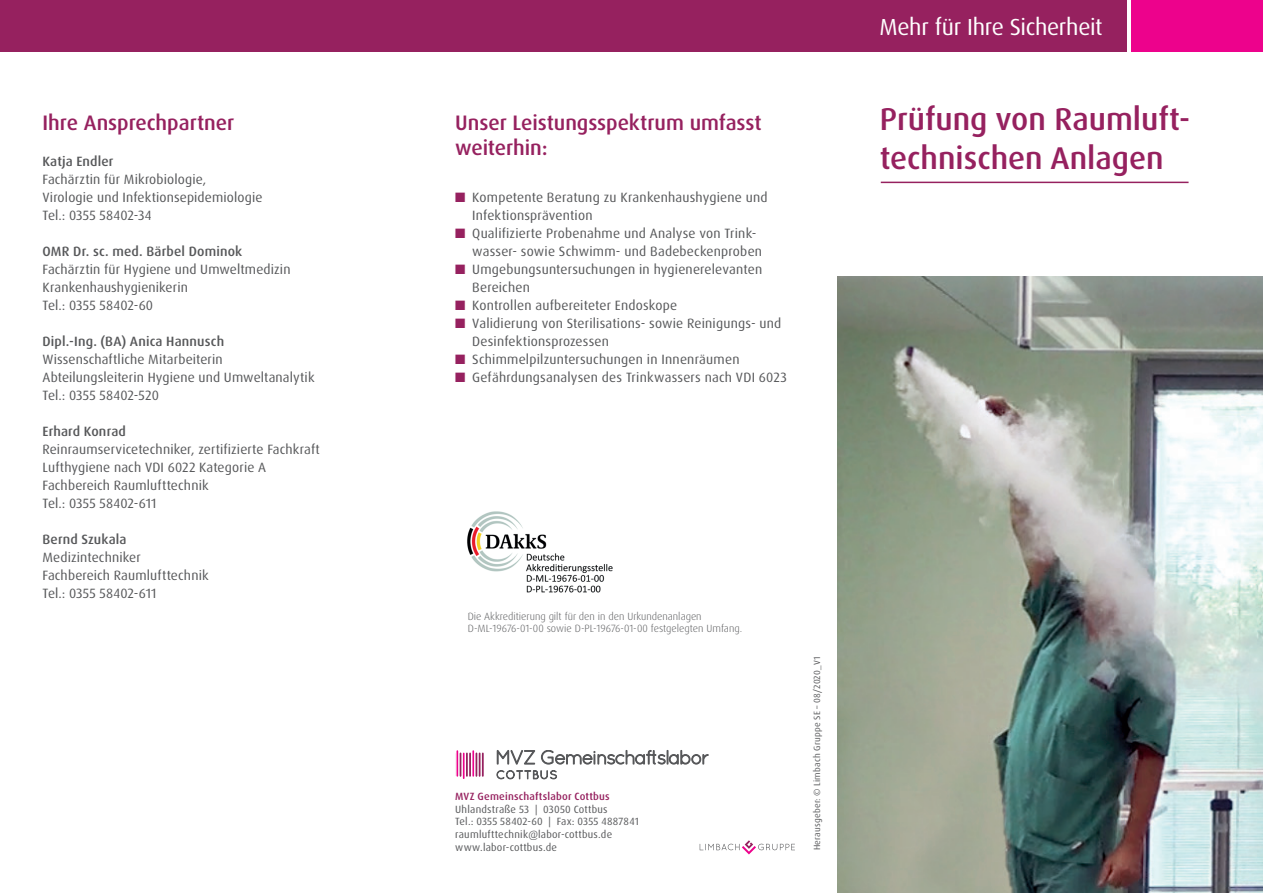
<style>
.page{position:relative;width:1263px;height:893px;background:#fff}
.page>*{position:absolute;margin:0;border:0;box-sizing:border-box;transform-origin:0 0}
.t1{font:500 31.5px/39px "Dax Pro";color:#96215f}
.t2{font:23.25px "Dax Pro";letter-spacing:-.015em;color:#fff}
.t3{font:500 21px/25.2px "Dax Pro";letter-spacing:-.005em;color:#96215f}
.t4{font:13.5px/18px "Dax Pro";letter-spacing:.01em;color:#57585a}
.t5{font:500 13.5px "Dax Pro";letter-spacing:.01em;color:#57585a}
.t6{font:10.5px/12.6px "Dax Pro";letter-spacing:.02em;color:#57585a}
.t7{font:300 10.5px/12.6px "Dax Pro";color:#57585a}
.t8{font:500 10.5px "Dax Pro";letter-spacing:.02em;color:#96215f}
.t9{font:9px "Dax Pro";letter-spacing:.025em;color:#57585a}
.s1{color:#96215f}
</style>
<div class="page">
<div style="left:0;top:0;width:1127px;height:51px;background:#96215f"></div>
<div style="left:1131px;top:0;width:132px;height:51px;background:#ed028c"></div>
<img style="left:838px;top:276px;width:425px;height:617px">
<svg style="left:700px;top:840px;width:95px;height:14px"></svg>
<hr style="left:482px;top:753px;width:2px;height:23px;background:#96215f">
<svg style="left:479px;top:753px;width:1px;height:23px"></svg>
<hr style="left:475px;top:753px;width:2px;height:23px;background:#96215f">
<hr style="left:472px;top:751px;width:2px;height:25px;background:#ed028c">
<hr style="left:469px;top:753px;width:2px;height:23px;background:#96215f">
<hr style="left:466px;top:753px;width:2px;height:23px;background:#96215f">
<hr style="left:456px;top:751px;width:2px;height:25px;background:#ed028c">
<svg style="left:455px;top:753px;width:9px;height:25px"></svg>
<svg style="left:497px;top:750px;width:211px;height:29px"></svg>
<img style="left:467px;top:511px;width:146px;height:82px">
<hr style="left:881px;top:182px;width:307px;height:1px;background:#96215f">
<h3 class="t3" style="left:43px;top:111px;width:193px">Ihre Ansprechpartner</h3>
<h3 class="t3" style="left:455px;top:110px;width:308px">Unser Leistungsspektrum umfasst weiterhin:</h3>
<p class="t5" style="left:43px;top:153px;width:72px">Katja Endler</p>
<p class="t4" style="left:43px;top:171px;width:222px">Fachärztin für Mikrobiologie,<br>Virologie und Infektionsepidemiologie<br>Tel.: 0355 58402-34</p>
<p class="t5" style="left:43px;top:243px;width:201px">OMR Dr. sc. med. Bärbel Dominok</p>
<p class="t4" style="left:43px;top:261px;width:250px">Fachärztin für Hygiene und Umweltmedizin<br>Krankenhaushygienikerin<br>Tel.: 0355 58402-60</p>
<p class="t5" style="left:43px;top:333px;width:183px">Dipl.-Ing. (BA) Anica Hannusch</p>
<p class="t4" style="left:43px;top:351px;width:274px">Wissenschaftliche Mitarbeiterin<br>Abteilungsleiterin Hygiene und Umweltanalytik<br>Tel.: 0355 58402-520</p>
<p class="t5" style="left:43px;top:423px;width:85px">Erhard Konrad</p>
<p class="t4" style="left:43px;top:441px;width:279px">Reinraumservicetechniker, zertifizierte Fachkraft Lufthygiene nach VDI 6022 Kategorie A Fachbereich Raumlufttechnik<br>Tel.: 0355 58402-611</p>
<p class="t5" style="left:43px;top:531px;width:86px">Bernd Szukala</p>
<p class="t4" style="left:43px;top:549px;width:168px">Medizintechniker<br>Fachbereich Raumlufttechnik<br>Tel.: 0355 58402-611</p>
<p class="t4" style="left:472px;top:189px;width:297px;text-indent:-17px"><span class="s1">■</span> Kompetente Beratung zu Krankenhaushygiene und<br>Infektionsprävention</p>
<p class="t4" style="left:472px;top:225px;width:291px;text-indent:-17px"><span class="s1">■</span> Qualifizierte Probenahme und Analyse von Trink&shy;wasser- sowie Schwimm- und Badebeckenproben</p>
<p class="t4" style="left:472px;top:261px;width:292px;text-indent:-17px"><span class="s1">■</span> Umgebungsuntersuchungen in hygienerelevanten<br>Bereichen</p>
<p class="t4" style="left:455px;top:297px;width:223px"><span class="s1">■</span> Kontrollen aufbereiteter Endoskope</p>
<p class="t4" style="left:472px;top:315px;width:311px;text-indent:-17px"><span class="s1">■</span> Validierung von Sterilisations- sowie Reinigungs- und<br>Desinfektionsprozessen</p>
<p class="t4" style="left:455px;top:351px;width:286px"><span class="s1">■</span> Schimmelpilzuntersuchungen in Innenräumen</p>
<p class="t4" style="left:455px;top:369px;width:333px"><span class="s1">■</span> Gefährdungsanalysen des Trinkwassers nach VDI 6023</p>
<p class="t7" style="left:468px;top:610px;width:276px">Die Akkreditierung gilt für den in den Urkundenanlagen<br>D-ML-19676-01-00 sowie D-PL-19676-01-00 festgelegten Umfang.</p>
<p class="t8" style="left:455px;top:790px;width:156px">MVZ Gemeinschaftslabor Cottbus</p>
<p class="t6" style="left:455px;top:803px;width:185px">Uhlandstraße 53 | 03050 Cottbus<br>Tel.: 0355 58402-60 | Fax: 0355 4887841 raumlufttechnik@labor-cottbus.de www.labor-cottbus.de</p>
<p class="t9" style="left:811px;top:850px;width:195px;rotate:-90deg">Herausgeber: © Limbach Gruppe SE – 08/2020_V1</p>
<h2 class="t2" style="left:880px;top:12px;width:224px">Mehr für Ihre Sicherheit</h2>
<h1 class="t1" style="left:880px;top:100px;width:312px">Prüfung von Raumluft&shy;technischen Anlagen</h1>
</div>
